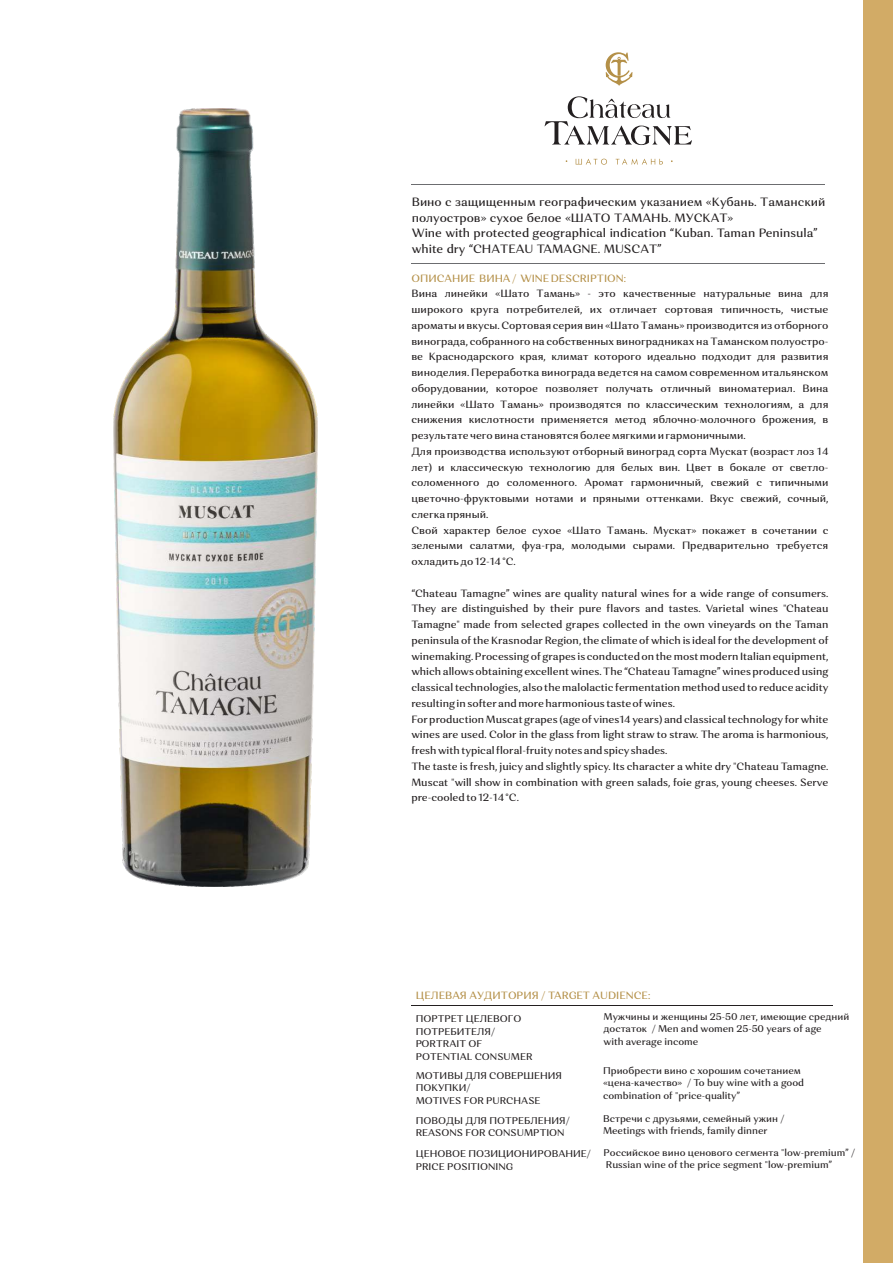
<style>
.page{position:relative;width:893px;height:1263px;background:#fff}
.page>*{position:absolute;margin:0;border:0;box-sizing:border-box;transform-origin:0 0}
.t1{font:500 12px/15.6px "Orchidea Pro";color:#231f20}
.t2{font:500 10.5px/15.8px "Orchidea Pro";color:#231f20;text-align:justify}
.t3{font:500 10.5px "Orchidea Pro";color:#b49048}
.t4{font:500 9.75px/12.5px "Orchidea Pro";color:#231f20}
</style>
<div class="page">
<hr style="left:412px;top:184px;width:413px;height:1px;background:#6c6d70">
<svg style="left:545px;top:96px;width:147px;height:49px"></svg>
<svg style="left:576px;top:159px;width:31px;height:6px"></svg>
<svg style="left:616px;top:159px;width:47px;height:6px"></svg>
<svg style="left:606px;top:52px;width:26px;height:34px"></svg>
<hr style="left:412px;top:264px;width:413px;height:1px;background:#6c6d70">
<hr style="left:411px;top:1005px;width:421px;height:1px;background:#231f20">
<div style="left:863px;top:0;width:30px;height:1263px;background:#d2ab66"></div>
<img style="left:114px;top:109px;width:203px;height:777px">
<p class="t1" style="left:412px;top:195px;width:415px">Вино с защищенным географическим указанием «Кубань. Таманский полуостров» сухое белое «ШАТО ТАМАНЬ. МУСКАТ»<br>Wine with protected geographical indication “Kuban. Taman Peninsula” white dry “CHATEAU TAMAGNE. MUSCAT”</p>
<p class="t3" style="left:411px;top:273px;width:216px">ОПИСАНИЕ ВИНА / WINE DESCRIPTION:</p>
<p class="t2" style="left:411px;top:287px;width:419px">Вина линейки «Шато Тамань» - это качественные натуральные вина для широкого круга потребителей, их отличает сортовая типичность, чистые ароматы и вкусы. Сортовая серия вин «Шато Тамань» производится из отборного винограда, собранного на собственных виноградниках на Таманском полуостро&shy;ве Краснодарского края, климат которого идеально подходит для развития виноделия. Переработка винограда ведется на самом современном итальянском оборудовании, которое позволяет получать отличный виноматериал. Вина линейки «Шато Тамань» производятся по классическим технологиям, а для снижения кислотности применяется метод яблочно-молочного брожения, в результате чего вина становятся более мягкими и гармоничными.</p>
<p class="t2" style="left:411px;top:444px;width:419px;text-align:left">Для производства используют отборный виноград сорта Мускат (возраст лоз 14 лет) и классическую технологию для белых вин. Цвет в бокале от светло&shy;соломенного до соломенного. Аромат гармоничный, свежий с типичными цветочно-фруктовыми нотами и пряными оттенками. Вкус свежий, сочный, слегка пряный.<br>Свой характер белое сухое «Шато Тамань. Мускат» покажет в сочетании с зелеными салатми, фуа-гра, молодыми сырами. Предварительно требуется охладить до 12-14 °С.</p>
<p class="t2" style="left:411px;top:586px;width:419px">“Chateau Tamagne” wines are quality natural wines for a wide range of consumers.<br>They are distinguished by their pure flavors and tastes. Varietal wines "Chateau Tamagne" made from selected grapes collected in the own vineyards on the Taman peninsula of the Krasnodar Region, the climate of which is ideal for the development of winemaking. Processing of grapes is conducted on the most modern Italian equipment, which allows obtaining excellent wines. The “Chateau Tamagne” wines produced using classical technologies, also the malolactic fermentation method used to reduce acidity resulting in softer and more harmonious taste of wines.</p>
<p class="t2" style="left:411px;top:712px;width:419px;text-align:left">For production Muscat grapes (age of vines14years) and classical technology for white wines are used. Color in the glass from light straw to straw. The aroma is harmonious, fresh with typical floral-fruity notes and spicy shades.<br>The taste is fresh, juicy and slightly spicy. Its character a white dry "Chateau Tamagne.<br>Muscat "will show in combination with green salads, foie gras, young cheeses. Serve pre-cooled to 12-14 °С.</p>
<p class="t3" style="left:416px;top:990px;width:236px">ЦЕЛЕВАЯ АУДИТОРИЯ / TARGET AUDIENCE:</p>
<p class="t4" style="left:416px;top:1013px;width:118px">ПОРТРЕТ ЦЕЛЕВОГО<br>ПОТРЕБИТЕЛЯ/<br>PORTRAIT OF<br>POTENTIAL CONSUMER</p>
<p class="t4" style="left:416px;top:1070px;width:148px">МОТИВЫ ДЛЯ СОВЕРШЕНИЯ<br>ПОКУПКИ/<br>MOTIVES FOR PURCHASE</p>
<p class="t4" style="left:416px;top:1115px;width:155px">ПОВОДЫ ДЛЯ ПОТРЕБЛЕНИЯ/<br>REASONS FOR CONSUMPTION</p>
<p class="t4" style="left:416px;top:1148px;width:177px">ЦЕНОВОЕ ПОЗИЦИОНИРОВАНИЕ/<br>PRICE POSITIONING</p>
<p class="t4" style="left:603px;top:1011px;width:247px">Мужчины и женщины 25-50 лет, имеющие средний достаток / Men and women 25-50 years of age<br>with average income</p>
<p class="t4" style="left:603px;top:1065px;width:203px">Приобрести вино с хорошим сочетанием «цена-качество» / To buy wine with a good combination of "price-quality”</p>
<p class="t4" style="left:603px;top:1113px;width:183px">Встречи с друзьями, семейный ужин /<br>Meetings with friends, family dinner</p>
<p class="t4" style="left:603px;top:1147px;width:253px">Российское вино ценового сегмента "low-premium” /<br>Russian wine of the price segment "low-premium”</p>
</div>
